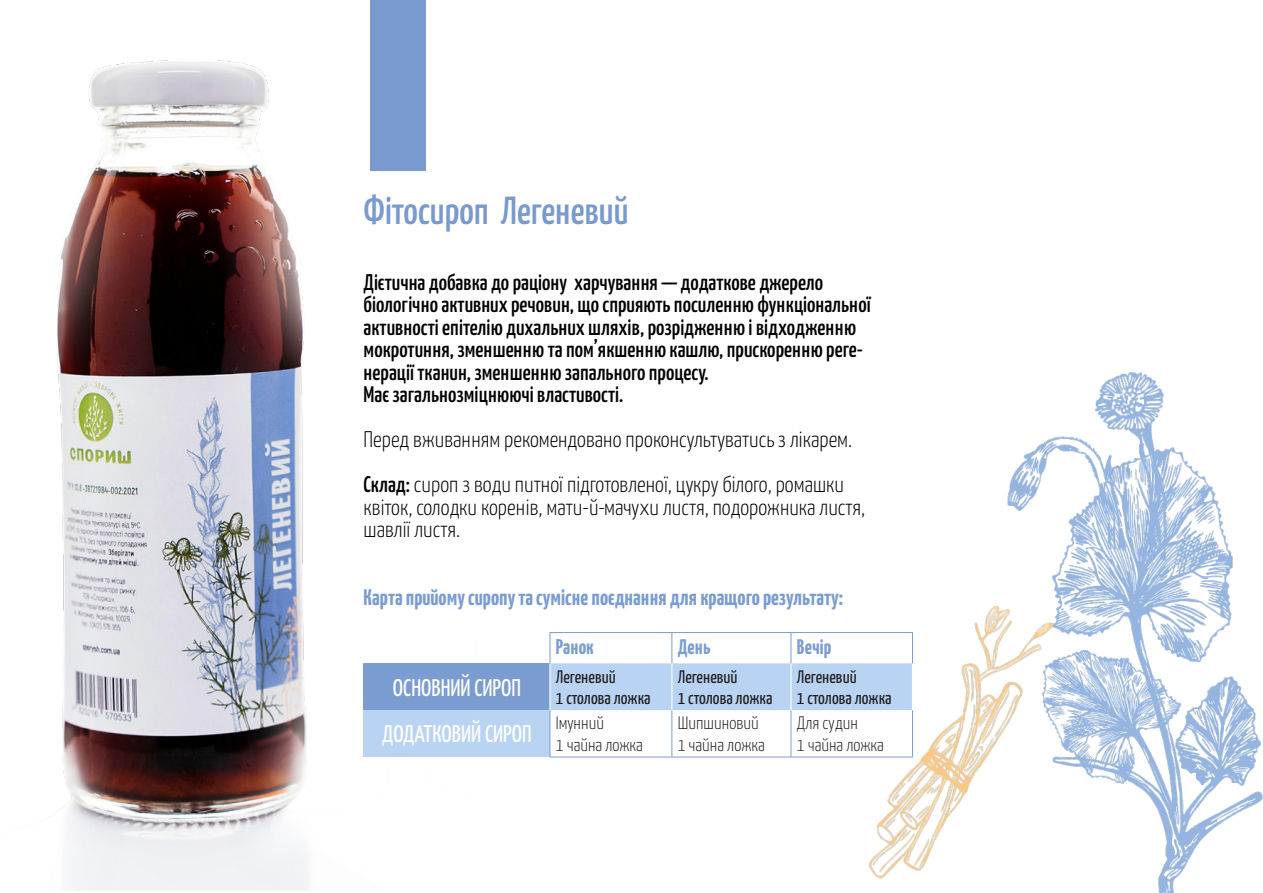
<style>
.page{position:relative;width:1263px;height:893px;background:#fff}
.page>*{position:absolute;margin:0;border:0;box-sizing:border-box;transform-origin:0 0}
.t1{font:500 39px "Yanone Kaffeesatz";color:#789ace}
.t2{font:24px "Yanone Kaffeesatz";color:#fff}
.t3{font:500 22.5px/22.5px "Yanone Kaffeesatz";color:#000}
.t4{font:300 22.5px "Yanone Kaffeesatz";color:#000}
.t5{font:700 22.5px "Yanone Kaffeesatz";color:#7a9cd1}
.t6{font:700 21px "Yanone Kaffeesatz";color:#7a9cd1}
.t7{font:18px "Yanone Kaffeesatz";color:#231f20}
.t8{font:300 18px "Yanone Kaffeesatz";color:#231f20}
.s1{font-weight:500}
</style>
<div class="page">
<img style="left:43px;top:0;width:383px;height:891px">
<div style="left:364px;top:663px;width:186px;height:47px;background:#7a9cd1"></div>
<div style="left:550px;top:663px;width:318px;height:47px;background:#b9d4f3"></div>
<div style="left:364px;top:710px;width:186px;height:47px;background:#b9d4f3"></div>
<hr style="left:364px;top:632px;width:186px;height:1px;background:#fff">
<hr style="left:364px;top:633px;width:1px;height:30px;background:#fff">
<hr style="left:550px;top:632px;width:122px;height:1px;background:#7a9cd1">
<hr style="left:550px;top:633px;width:1px;height:30px;background:#7a9cd1">
<hr style="left:672px;top:632px;width:119px;height:1px;background:#7a9cd1">
<hr style="left:671px;top:633px;width:1px;height:30px;background:#7a9cd1">
<hr style="left:791px;top:632px;width:122px;height:1px;background:#7a9cd1">
<hr style="left:790px;top:633px;width:1px;height:30px;background:#7a9cd1">
<hr style="left:550px;top:710px;width:1px;height:47px;background:#7a9cd1">
<hr style="left:671px;top:710px;width:1px;height:47px;background:#7a9cd1">
<hr style="left:790px;top:710px;width:1px;height:47px;background:#7a9cd1">
<hr style="left:550px;top:757px;width:122px;height:1px;background:#7a9cd1">
<hr style="left:672px;top:757px;width:119px;height:1px;background:#7a9cd1">
<hr style="left:791px;top:757px;width:122px;height:1px;background:#7a9cd1">
<hr style="left:549px;top:663px;width:1px;height:47px;background:#fff">
<hr style="left:671px;top:663px;width:1px;height:47px;background:#fff">
<hr style="left:790px;top:663px;width:1px;height:47px;background:#fff">
<img style="left:1008px;top:373px;width:255px;height:520px">
<img style="left:868px;top:597px;width:187px;height:295px">
<div style="left:370px;top:0;width:55px;height:170px;background:#789ace"></div>
<p class="t1" style="left:364px;top:183px;width:266px">Фітосироп Легеневий</p>
<p class="t3" style="left:364px;top:269px;width:461px">Дієтична добавка до раціону харчування — додаткове джерело</p>
<p class="t3" style="left:364px;top:292px;width:509px">біологічно активних речовин, що сприяють посиленню функціональної активності епітелію дихальних шляхів, розрідженню і відходженню мокротиння, зменшенню та пом’якшенню кашлю, прискоренню реге&shy;нерації тканин, зменшенню запального процесу.</p>
<p class="t3" style="left:364px;top:382px;width:261px">Має загальнозміцнюючі властивості.</p>
<p class="t4" style="left:364px;top:423px;width:490px">Перед вживанням рекомендовано проконсультуватись з лікарем.</p>
<p class="t4" style="left:364px;top:468px;width:482px"><span class="s1">Склад:</span> сироп з води питної підготовленої, цукру білого, ромашки</p>
<p class="t4" style="left:364px;top:491px;width:503px">квіток, солодки коренів, мати-й-мачухи листя, подорожника листя,</p>
<p class="t4" style="left:364px;top:513px;width:98px">шавлії листя.</p>
<p class="t5" style="left:364px;top:581px;width:481px">Карта прийому сиропу та сумісне поєднання для кращого результату:</p>
<p class="t6" style="left:556px;top:632px;width:39px">Ранок</p>
<p class="t6" style="left:678px;top:632px;width:34px">День</p>
<p class="t6" style="left:797px;top:632px;width:36px">Вечір</p>
<p class="t2" style="left:393px;top:670px;width:129px">ОСНОВНИЙ СИРОП</p>
<p class="t7" style="left:556px;top:663px;width:61px">Легеневий</p>
<p class="t7" style="left:556px;top:685px;width:96px">1 столова ложка</p>
<p class="t2" style="left:382px;top:717px;width:151px">ДОДАТКОВИЙ СИРОП</p>
<p class="t8" style="left:556px;top:710px;width:50px">Імунний</p>
<p class="t8" style="left:556px;top:732px;width:88px">1 чайна ложка</p>
<p class="t7" style="left:678px;top:663px;width:61px">Легеневий</p>
<p class="t7" style="left:678px;top:685px;width:96px">1 столова ложка</p>
<p class="t8" style="left:678px;top:710px;width:82px">Шипшиновий</p>
<p class="t8" style="left:678px;top:732px;width:88px">1 чайна ложка</p>
<p class="t7" style="left:797px;top:663px;width:61px">Легеневий</p>
<p class="t7" style="left:797px;top:685px;width:96px">1 столова ложка</p>
<p class="t8" style="left:797px;top:710px;width:62px">Для судин</p>
<p class="t8" style="left:797px;top:732px;width:88px">1 чайна ложка</p>
</div>
